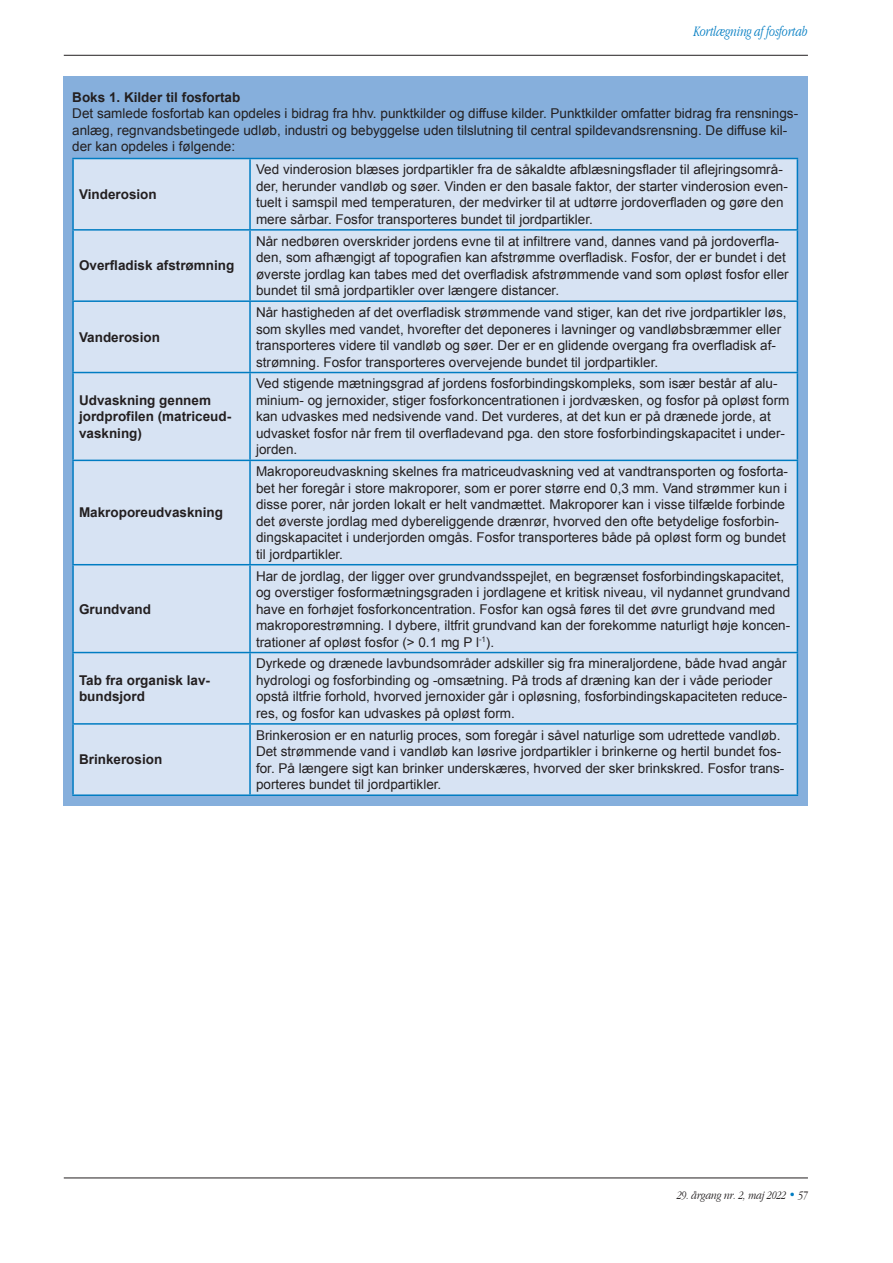
<style>
.page{position:relative;width:893px;height:1263px;background:#fff}
.page>*{position:absolute;margin:0;border:0;box-sizing:border-box;transform-origin:0 0}
.VJ_Mellemrubrik{font:italic 300 condensed 15px "Garamond";color:#007cc2;scale:.9 1}
.VJ_Boks{font:13.5px/16.5px "Arial";color:#231f20}
.VJ_Boks-2{font:700 13.5px/16.5px "Arial";color:#231f20}
.t1{font:italic 300 condensed 12px "Garamond";color:#231f20}
.s1{color:#007cc2}
</style>
<div class="page">
<hr style="left:64px;top:1177px;width:744px;height:1px;background:#231f20">
<svg style="left:671px;top:1177px;width:137px;height:2px"></svg>
<hr style="left:64px;top:55px;width:744px;height:1px;background:#231f20">
<div style="left:64px;top:77px;width:744px;height:729px;background:#86afdc"></div>
<div style="left:74px;top:159px;width:723px;height:635px;background:#d7e3f3"></div>
<hr style="left:72px;top:158px;width:178px;height:1px;background:#007cc2">
<hr style="left:72px;top:159px;width:2px;height:70px;background:#007cc2">
<hr style="left:72px;top:302px;width:2px;height:70px;background:#007cc2">
<hr style="left:72px;top:461px;width:2px;height:103px;background:#007cc2">
<hr style="left:72px;top:653px;width:2px;height:70px;background:#007cc2">
<hr style="left:250px;top:158px;width:548px;height:1px;background:#007cc2">
<hr style="left:249px;top:159px;width:2px;height:70px;background:#007cc2">
<hr style="left:797px;top:159px;width:1px;height:70px;background:#007cc2">
<hr style="left:249px;top:231px;width:2px;height:69px;background:#007cc2">
<hr style="left:249px;top:302px;width:2px;height:70px;background:#007cc2">
<hr style="left:797px;top:302px;width:1px;height:70px;background:#007cc2">
<hr style="left:249px;top:373px;width:2px;height:87px;background:#007cc2">
<hr style="left:249px;top:461px;width:2px;height:103px;background:#007cc2">
<hr style="left:797px;top:461px;width:1px;height:103px;background:#007cc2">
<hr style="left:249px;top:565px;width:2px;height:87px;background:#007cc2">
<hr style="left:249px;top:653px;width:2px;height:70px;background:#007cc2">
<hr style="left:797px;top:653px;width:1px;height:70px;background:#007cc2">
<hr style="left:249px;top:725px;width:2px;height:69px;background:#007cc2">
<hr style="left:72px;top:229px;width:178px;height:2px;background:#007cc2">
<hr style="left:72px;top:231px;width:2px;height:69px;background:#007cc2">
<hr style="left:250px;top:229px;width:548px;height:2px;background:#007cc2">
<hr style="left:797px;top:231px;width:1px;height:69px;background:#007cc2">
<hr style="left:72px;top:300px;width:178px;height:2px;background:#007cc2">
<hr style="left:250px;top:300px;width:548px;height:2px;background:#007cc2">
<hr style="left:72px;top:372px;width:178px;height:1px;background:#007cc2">
<hr style="left:72px;top:373px;width:2px;height:87px;background:#007cc2">
<hr style="left:250px;top:372px;width:548px;height:1px;background:#007cc2">
<hr style="left:797px;top:373px;width:1px;height:87px;background:#007cc2">
<hr style="left:72px;top:460px;width:178px;height:1px;background:#007cc2">
<hr style="left:250px;top:460px;width:548px;height:1px;background:#007cc2">
<hr style="left:72px;top:564px;width:178px;height:1px;background:#007cc2">
<hr style="left:72px;top:565px;width:2px;height:87px;background:#007cc2">
<hr style="left:250px;top:564px;width:548px;height:1px;background:#007cc2">
<hr style="left:797px;top:565px;width:1px;height:87px;background:#007cc2">
<hr style="left:72px;top:652px;width:178px;height:1px;background:#007cc2">
<hr style="left:250px;top:652px;width:548px;height:1px;background:#007cc2">
<hr style="left:72px;top:723px;width:178px;height:2px;background:#007cc2">
<hr style="left:72px;top:725px;width:2px;height:69px;background:#007cc2">
<hr style="left:250px;top:723px;width:548px;height:2px;background:#007cc2">
<hr style="left:797px;top:725px;width:1px;height:69px;background:#007cc2">
<hr style="left:72px;top:794px;width:178px;height:2px;background:#007cc2">
<hr style="left:250px;top:794px;width:548px;height:2px;background:#007cc2">
<p class="VJ_Mellemrubrik" style="left:694px;top:23px;width:128px">Kortlægning af fosfortab</p>
<p class="VJ_Boks-2" style="left:72px;top:89px;width:170px">Boks 1. Kilder til fosfortab</p>
<p class="VJ_Boks" style="left:72px;top:105px;width:727px">Det samlede fosfortab kan opdeles i bidrag fra hhv. punktkilder og diffuse kilder. Punktkilder omfatter bidrag fra rensnings&shy;anlæg, regnvandsbetingede udløb, industri og bebyggelse uden tilslutning til central spildevandsrensning. De diffuse kil&shy;der kan opdeles i følgende:</p>
<p class="VJ_Boks-2" style="left:79px;top:187px;width:79px">Vinderosion</p>
<p class="VJ_Boks" style="left:256px;top:161px;width:533px">Ved vinderosion blæses jordpartikler fra de såkaldte afblæsningsflader til aflejringsområ&shy;der, herunder vandløb og søer. Vinden er den basale faktor, der starter vinderosion even&shy;tuelt i samspil med temperaturen, der medvirker til at udtørre jordoverfladen og gøre den mere sårbar. Fosfor transporteres bundet til jordpartikler.</p>
<p class="VJ_Boks-2" style="left:79px;top:258px;width:157px">Overfladisk afstrømning</p>
<p class="VJ_Boks-2" style="left:79px;top:329px;width:83px">Vanderosion</p>
<p class="VJ_Boks-2" style="left:79px;top:392px;width:154px">Udvaskning gennem jordprofilen (matriceud&shy;vaskning)</p>
<p class="VJ_Boks-2" style="left:79px;top:505px;width:146px">Makroporeudvaskning</p>
<p class="VJ_Boks-2" style="left:79px;top:601px;width:74px">Grundvand</p>
<p class="VJ_Boks-2" style="left:79px;top:672px;width:133px">Tab fra organisk lav&shy;bundsjord</p>
<p class="VJ_Boks-2" style="left:79px;top:752px;width:85px">Brinkerosion</p>
<p class="VJ_Boks" style="left:256px;top:233px;width:534px">Når nedbøren overskrider jordens evne til at infiltrere vand, dannes vand på jordoverfla&shy;den, som afhængigt af topografien kan afstrømme overfladisk. Fosfor, der er bundet i det øverste jordlag kan tabes med det overfladisk afstrømmende vand som opløst fosfor eller bundet til små jordpartikler over længere distancer.</p>
<p class="VJ_Boks" style="left:256px;top:304px;width:532px">Når hastigheden af det overfladisk strømmende vand stiger, kan det rive jordpartikler løs, som skylles med vandet, hvorefter det deponeres i lavninger og vandløbsbræmmer eller transporteres videre til vandløb og søer. Der er en glidende overgang fra overfladisk af&shy;strømning. Fosfor transporteres overvejende bundet til jordpartikler.</p>
<p class="VJ_Boks" style="left:256px;top:375px;width:535px">Ved stigende mætningsgrad af jordens fosforbindingskompleks, som især består af alu&shy;minium- og jernoxider, stiger fosforkoncentrationen i jordvæsken, og fosfor på opløst form kan udvaskes med nedsivende vand. Det vurderes, at det kun er på drænede jorde, at udvasket fosfor når frem til overfladevand pga. den store fosforbindingskapacitet i under&shy;jorden.</p>
<p class="VJ_Boks" style="left:256px;top:463px;width:534px">Makroporeudvaskning skelnes fra matriceudvaskning ved at vandtransporten og fosforta&shy;bet her foregår i store makroporer, som er porer større end 0,3 mm. Vand strømmer kun i disse porer, når jorden lokalt er helt vandmættet. Makroporer kan i visse tilfælde forbinde det øverste jordlag med dybereliggende drænrør, hvorved den ofte betydelige fosforbin&shy;dingskapacitet i underjorden omgås. Fosfor transporteres både på opløst form og bundet til jordpartikler.</p>
<p class="VJ_Boks" style="left:256px;top:568px;width:536px">Har de jordlag, der ligger over grundvandsspejlet, en begrænset fosforbindingskapacitet, og overstiger fosformætningsgraden i jordlagene et kritisk niveau, vil nydannet grundvand have en forhøjet fosforkoncentration. Fosfor kan også føres til det øvre grundvand med makroporestrømning. I dybere, iltfrit grundvand kan der forekomme naturligt høje koncen&shy;trationer af opløst fosfor (&gt; 0.1 mg P l<sup>-1</sup>).</p>
<p class="VJ_Boks" style="left:256px;top:655px;width:533px">Dyrkede og drænede lavbundsområder adskiller sig fra mineraljordene, både hvad angår hydrologi og fosforbinding og -omsætning. På trods af dræning kan der i våde perioder opstå iltfrie forhold, hvorved jernoxider går i opløsning, fosforbindingskapaciteten reduce&shy;res, og fosfor kan udvaskes på opløst form.</p>
<p class="VJ_Boks" style="left:256px;top:727px;width:530px">Brinkerosion er en naturlig proces, som foregår i såvel naturlige som udrettede vandløb.<br>Det strømmende vand i vandløb kan løsrive jordpartikler i brinkerne og hertil bundet fos&shy;for. På længere sigt kan brinker underskæres, hvorved der sker brinkskred. Fosfor trans&shy;porteres bundet til jordpartikler.</p>
<p class="t1" style="left:677px;top:1189px;width:132px">29. årgang nr. 2, maj 2022 <span class="s1">•</span> 57</p>
</div>
